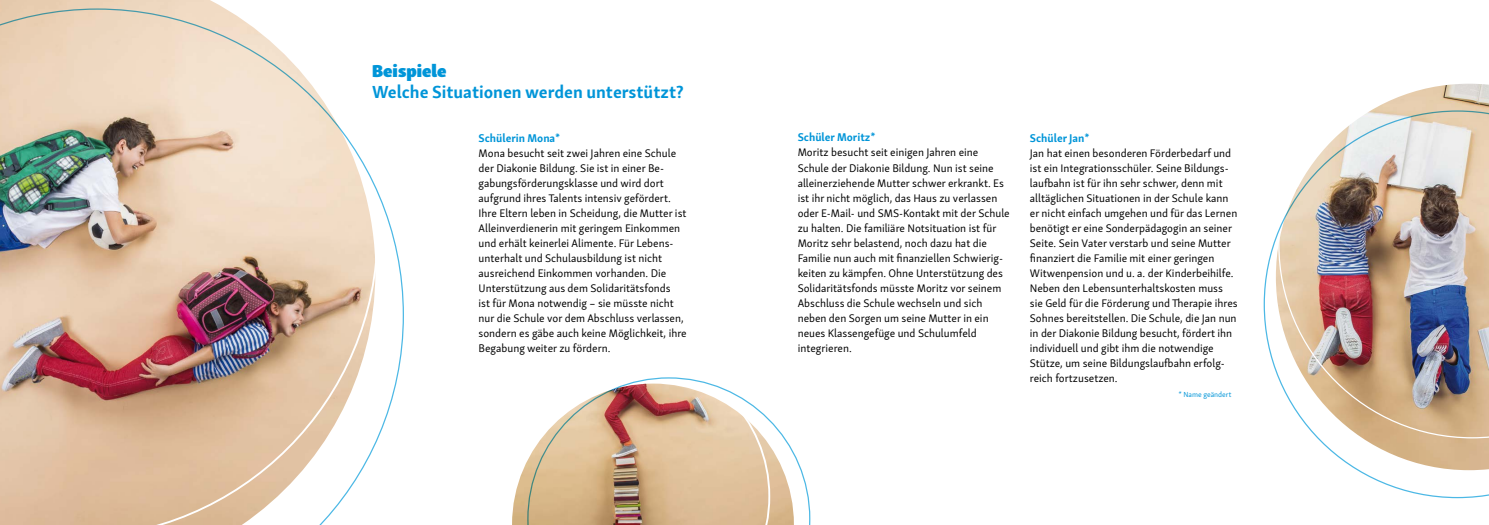
<style>
.page{position:relative;width:1489px;height:525px;background:#fff}
.page>*{position:absolute;margin:0;border:0;box-sizing:border-box;transform-origin:0 0}
.t1{font:700 17.5px "Skolar Sans Latn";color:#0095d8}
.t2{font:17.5px "Skolar Sans Latn Bl";color:#0095d8}
.t3{font:11.25px/15px "Skolar Sans Latn";color:#000}
.t4{font:700 11.25px "Skolar Sans Latn";color:#0095d8}
.t5{font:7.5px "Skolar Sans Latn";color:#0095d8}
</style>
<div class="page">
<img style="left:0;top:8px;width:404px;height:516px">
<svg style="left:512px;top:462px;width:15px;height:62px"></svg>
<svg style="left:527px;top:377px;width:283px;height:147px"></svg>
<svg style="left:1372px;top:83px;width:116px;height:27px"></svg>
<img style="left:1263px;top:110px;width:225px;height:388px">
<h1 class="t2" style="left:372px;top:55px;width:76px">Beispiele</h1>
<h1 class="t1" style="left:372px;top:78px;width:313px">Welche Situationen werden unterstützt?</h1>
<p class="t4" style="left:478px;top:128px;width:83px">Schülerin Mona*</p>
<p class="t3" style="left:478px;top:144px;width:210px">Mona besucht seit zwei Jahren eine Schule der Diakonie Bildung. Sie ist in einer Be&shy;gabungsförderungsklasse und wird dort aufgrund ihres Talents intensiv gefördert.<br>Ihre Eltern leben in Scheidung, die Mutter ist Alleinverdienerin mit geringem Einkommen und erhält keinerlei Alimente. Für Lebens&shy;unterhalt und Schulausbildung ist nicht ausreichend Einkommen vorhanden. Die Unterstützung aus dem Solidaritätsfonds<br>ist für Mona notwendig – sie müsste nicht nur die Schule vor dem Abschluss verlassen, sondern es gäbe auch keine Möglichkeit, ihre Begabung weiter zu fördern.</p>
<p class="t4" style="left:797px;top:128px;width:79px">Schüler Moritz*</p>
<p class="t3" style="left:797px;top:144px;width:213px">Moritz besucht seit einigen Jahren eine Schule der Diakonie Bildung. Nun ist seine alleinerziehende Mutter schwer erkrankt. Es ist ihr nicht möglich, das Haus zu verlassen oder E-Mail- und SMS-Kontakt mit der Schule zu halten. Die familiäre Notsituation ist für Moritz sehr belastend, noch dazu hat die Familie nun auch mit finanziellen Schwierig&shy;keiten zu kämpfen. Ohne Unterstützung des Solidaritätsfonds müsste Moritz vor seinem Abschluss die Schule wechseln und sich neben den Sorgen um seine Mutter in ein neues Klassengefüge und Schulumfeld integrieren.</p>
<p class="t4" style="left:1029px;top:128px;width:61px">Schüler Jan*</p>
<p class="t3" style="left:1029px;top:144px;width:209px">Jan hat einen besonderen Förderbedarf und ist ein Integrationsschüler. Seine Bildungs&shy;laufbahn ist für ihn sehr schwer, denn mit alltäglichen Situationen in der Schule kann er nicht einfach umgehen und für das Lernen benötigt er eine Sonderpädagogin an seiner Seite. Sein Vater verstarb und seine Mutter finanziert die Familie mit einer geringen Witwenpension und u. a. der Kinderbeihilfe.<br>Neben den Lebensunterhaltskosten muss sie Geld für die Förderung und Therapie ihres Sohnes bereitstellen. Die Schule, die Jan nun in der Diakonie Bildung besucht, fördert ihn individuell und gibt ihm die notwendige Stütze, um seine Bildungslaufbahn erfolg&shy;reich fortzusetzen.</p>
<p class="t5" style="left:1178px;top:388px;width:54px">* Name geändert</p>
</div>
